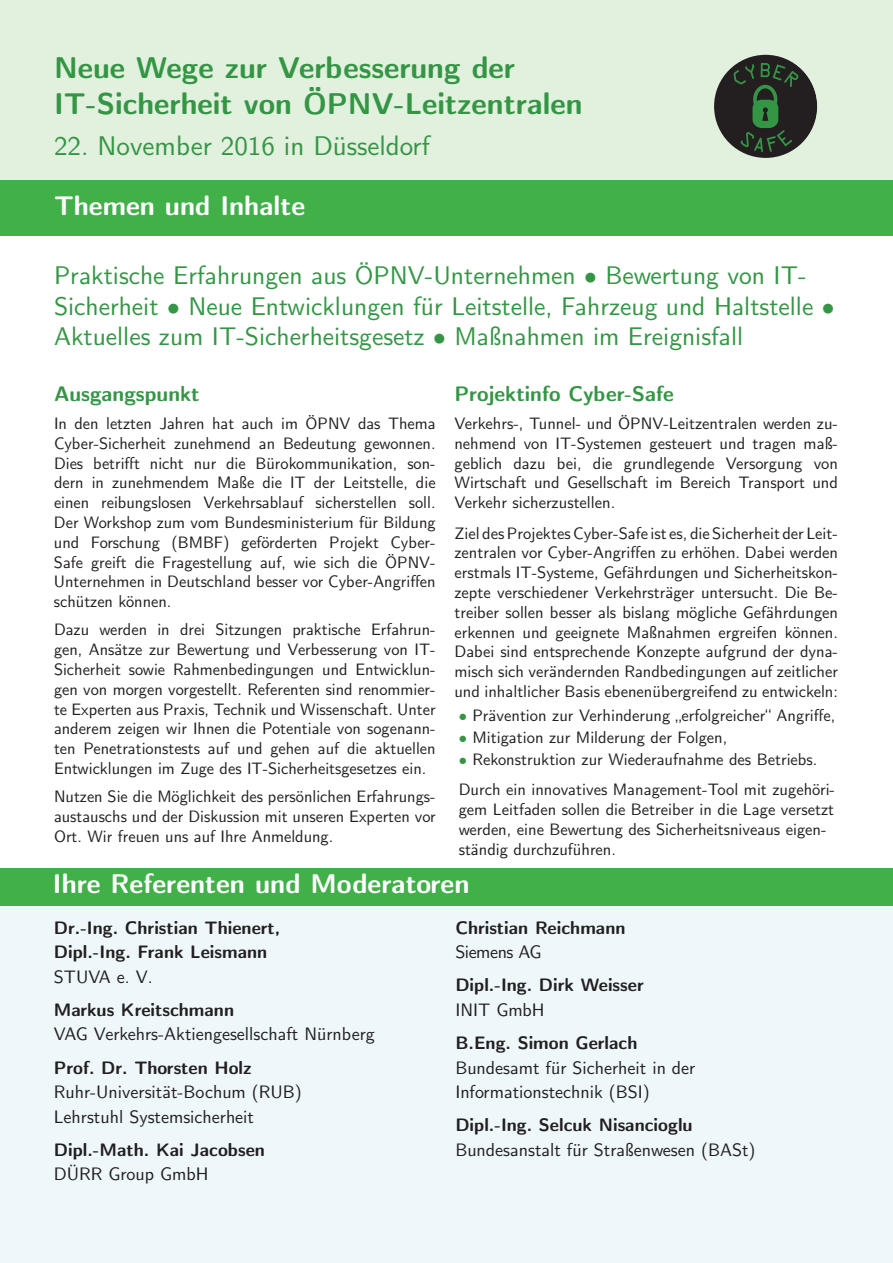
<style>
.page{position:relative;width:893px;height:1263px;background:#fff}
.page>*{position:absolute;margin:0;border:0;box-sizing:border-box;transform-origin:0 0}
.t1{font:700 30px/36px "CMU Sans Serif";color:#349645}
.t2{font:700 27px "CMU Sans Serif";color:#fff}
.t3{font:27px "CMU Sans Serif";color:#349645}
.t4{font:25.5px/30.6px "CMU Sans Serif";color:#349645}
.t5{font:700 21px "CMU Sans Serif";color:#349645}
.t6{font:18px/24.6px "CMU Sans Serif";color:#231f20}
.t7{font:700 18px/24.6px "CMU Sans Serif";color:#231f20}
.t8{font:18px "CMU Sans Serif";letter-spacing:-.025em;color:#231f20}
.t9{font:16.5px/19.8px "CMU Sans Serif";color:#231f20;text-align:justify}
.s1{color:#349645}
</style>
<div class="page">
<div style="left:0;top:0;width:893px;height:198px;background:#e2f0de"></div>
<div style="left:0;top:180px;width:893px;height:56px;background:#41b049"></div>
<div style="left:0;top:905px;width:893px;height:358px;background:#eef8fb"></div>
<div style="left:0;top:868px;width:893px;height:37px;background:#41b049"></div>
<svg style="left:714px;top:55px;width:103px;height:103px"></svg>
<h1 class="t1" style="left:54px;top:49px;width:530px">Neue Wege zur Verbesserung der<br>IT-Sicherheit von ÖPNV-Leitzentralen</h1>
<h2 class="t3" style="left:54px;top:123px;width:378px">22. November 2016 in Düsseldorf</h2>
<h2 class="t2" style="left:54px;top:183px;width:253px">Themen und Inhalte</h2>
<h3 class="t4" style="left:54px;top:258px;width:782px">Praktische Erfahrungen aus ÖPNV-Unternehmen • Bewertung von IT-<br>Sicherheit • Neue Entwicklungen für Leitstelle, Fahrzeug und Haltstelle •<br>Aktuelles zum IT-Sicherheitsgesetz • Maßnahmen im Ereignisfall</h3>
<p class="t5" style="left:454px;top:376px;width:221px">Projektinfo Cyber-Safe</p>
<p class="t9" style="left:454px;top:412px;width:385px">Verkehrs-, Tunnel- und ÖPNV-Leitzentralen werden zu&shy;nehmend von IT-Systemen gesteuert und tragen maß&shy;geblich dazu bei, die grundlegende Versorgung von Wirtschaft und Gesellschaft im Bereich Transport und Verkehr sicherzustellen.</p>
<p class="t9" style="left:454px;top:522px;width:385px">Ziel des Projektes Cyber-Safe ist es, die Sicherheit der Leit&shy;zentralen vor Cyber-Angriffen zu erhöhen. Dabei werden erstmals IT-Systeme, Gefährdungen und Sicherheitskon&shy;zepte verschiedener Verkehrsträger untersucht. Die Be&shy;treiber sollen besser als bislang mögliche Gefährdungen erkennen und geeignete Maßnahmen ergreifen können.<br>Dabei sind entsprechende Konzepte aufgrund der dyna&shy;misch sich verändernden Randbedingungen auf zeitlicher und inhaltlicher Basis ebenenübergreifend zu entwickeln:</p>
<p class="t9" style="left:459px;top:704px;width:378px"><span class="s1">•</span> Prävention zur Verhinderung „erfolgreicher“ Angriffe,</p>
<p class="t9" style="left:459px;top:726px;width:270px"><span class="s1">•</span> Mitigation zur Milderung der Folgen,</p>
<p class="t9" style="left:459px;top:743px;width:378px;line-height:30.5px"><span class="s1">•</span> Rekonstruktion zur Wiederaufnahme des Betriebs.<br>Durch ein innovatives Management-Tool mit zugehöri-</p>
<p class="t9" style="left:459px;top:798px;width:377px;text-align:left">gem Leitfaden sollen die Betreiber in die Lage versetzt werden, eine Bewertung des Sicherheitsniveaus eigen&shy;ständig durchzuführen.</p>
<p class="t5" style="left:54px;top:376px;width:147px">Ausgangspunkt</p>
<p class="t9" style="left:54px;top:412px;width:383px">In den letzten Jahren hat auch im ÖPNV das Thema Cyber-Sicherheit zunehmend an Bedeutung gewonnen.<br>Dies betrifft nicht nur die Bürokommunikation, son&shy;dern in zunehmendem Maße die IT der Leitstelle, die einen reibungslosen Verkehrsablauf sicherstellen soll.<br>Der Workshop zum vom Bundesministerium für Bildung und Forschung (BMBF) geförderten Projekt Cyber-Safe greift die Fragestellung auf, wie sich die ÖPNV-Unternehmen in Deutschland besser vor Cyber-Angriffen schützen können.</p>
<p class="t9" style="left:54px;top:619px;width:383px">Dazu werden in drei Sitzungen praktische Erfahrun&shy;gen, Ansätze zur Bewertung und Verbesserung von IT-Sicherheit sowie Rahmenbedingungen und Entwicklun&shy;gen von morgen vorgestellt. Referenten sind renommier&shy;te Experten aus Praxis, Technik und Wissenschaft. Unter anderem zeigen wir Ihnen die Potentiale von sogenann&shy;ten Penetrationstests auf und gehen auf die aktuellen Entwicklungen im Zuge des IT-Sicherheitsgesetzes ein.</p>
<p class="t9" style="left:54px;top:785px;width:383px">Nutzen Sie die Möglichkeit des persönlichen Erfahrungs&shy;austauschs und der Diskussion mit unseren Experten vor Ort. Wir freuen uns auf Ihre Anmeldung.</p>
<h2 class="t2" style="left:53px;top:861px;width:418px">Ihre Referenten und Moderatoren</h2>
<p class="t7" style="left:54px;top:915px;width:228px">Dr.-Ing. Christian Thienert,<br>Dipl.-Ing. Frank Leismann</p>
<p class="t6" style="left:54px;top:963px;width:101px">STUVA e. V.</p>
<p class="t7" style="left:54px;top:997px;width:182px">Markus Kreitschmann</p>
<p class="t6" style="left:54px;top:1020px;width:322px">VAG Verkehrs-Aktiengesellschaft Nürnberg</p>
<p class="t7" style="left:54px;top:1055px;width:199px">Prof. Dr. Thorsten Holz</p>
<p class="t6" style="left:54px;top:1078px;width:250px">Ruhr-Universität-Bochum (RUB)<br>Lehrstuhl Systemsicherheit</p>
<p class="t7" style="left:54px;top:1137px;width:213px">Dipl.-Math. Kai Jacobsen</p>
<p class="t6" style="left:54px;top:1161px;width:156px">DÜRR Group GmbH</p>
<p class="t7" style="left:455px;top:915px;width:172px">Christian Reichmann</p>
<p class="t8" style="left:455px;top:937px;width:88px">Siemens AG</p>
<p class="t7" style="left:455px;top:972px;width:190px">Dipl.-Ing. Dirk Weisser</p>
<p class="t6" style="left:455px;top:996px;width:91px">INIT GmbH</p>
<p class="t7" style="left:455px;top:1030px;width:184px">B.Eng. Simon Gerlach</p>
<p class="t6" style="left:455px;top:1054px;width:242px">Bundesamt für Sicherheit in der<br>Informationstechnik (BSI)</p>
<p class="t7" style="left:455px;top:1112px;width:239px">Dipl.-Ing. Selcuk Nisancioglu</p>
<p class="t6" style="left:455px;top:1136px;width:302px">Bundesanstalt für Straßenwesen (BASt)</p>
</div>
